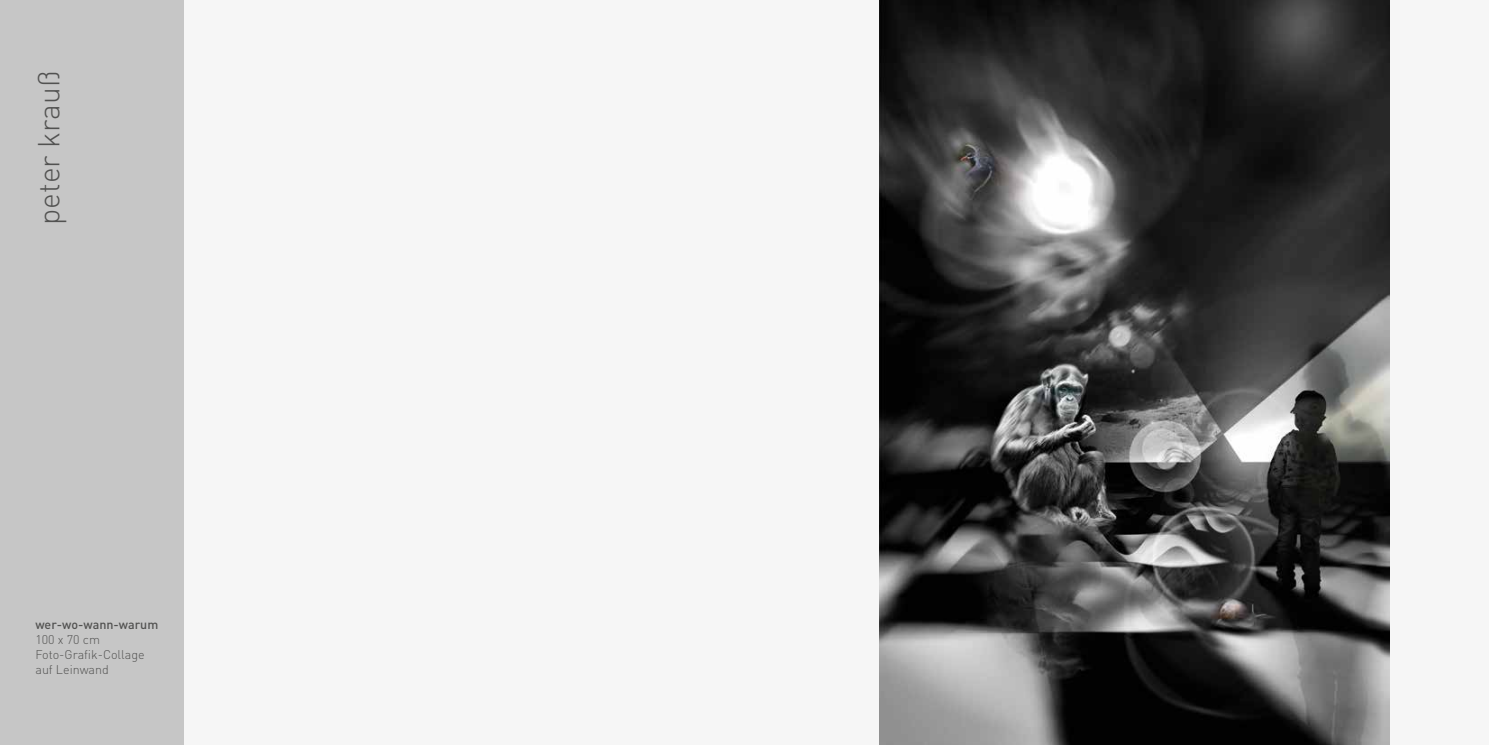
<style>
.page{position:relative;width:1489px;height:745px;background:#fff}
.page>*{position:absolute;margin:0;border:0;box-sizing:border-box;transform-origin:0 0}
.t1{font:300 30px "DIN";color:#525251}
.t2{font:300 12.5px/15px "DIN";color:#525251}
.t3{font:500 12.5px "DIN";color:#525251}
</style>
<div class="page">
<div style="left:0;top:0;width:744px;height:744px;background:#f6f6f6"></div>
<div style="left:0;top:0;width:184px;height:744px;background:#c6c6c6"></div>
<div style="left:726px;top:0;width:762px;height:744px;background:#f6f6f6"></div>
<img style="left:879px;top:0;width:510px;height:744px">
<h1 class="t1" style="left:30px;top:225px;width:155px;rotate:-90deg">peter krauß</h1>
<p class="t3" style="left:35px;top:616px;width:124px">wer-wo-wann-warum</p>
<p class="t2" style="left:35px;top:631px;width:111px">100 x 70 cm<br>Foto-Grafik-Collage auf Leinwand</p>
</div>
